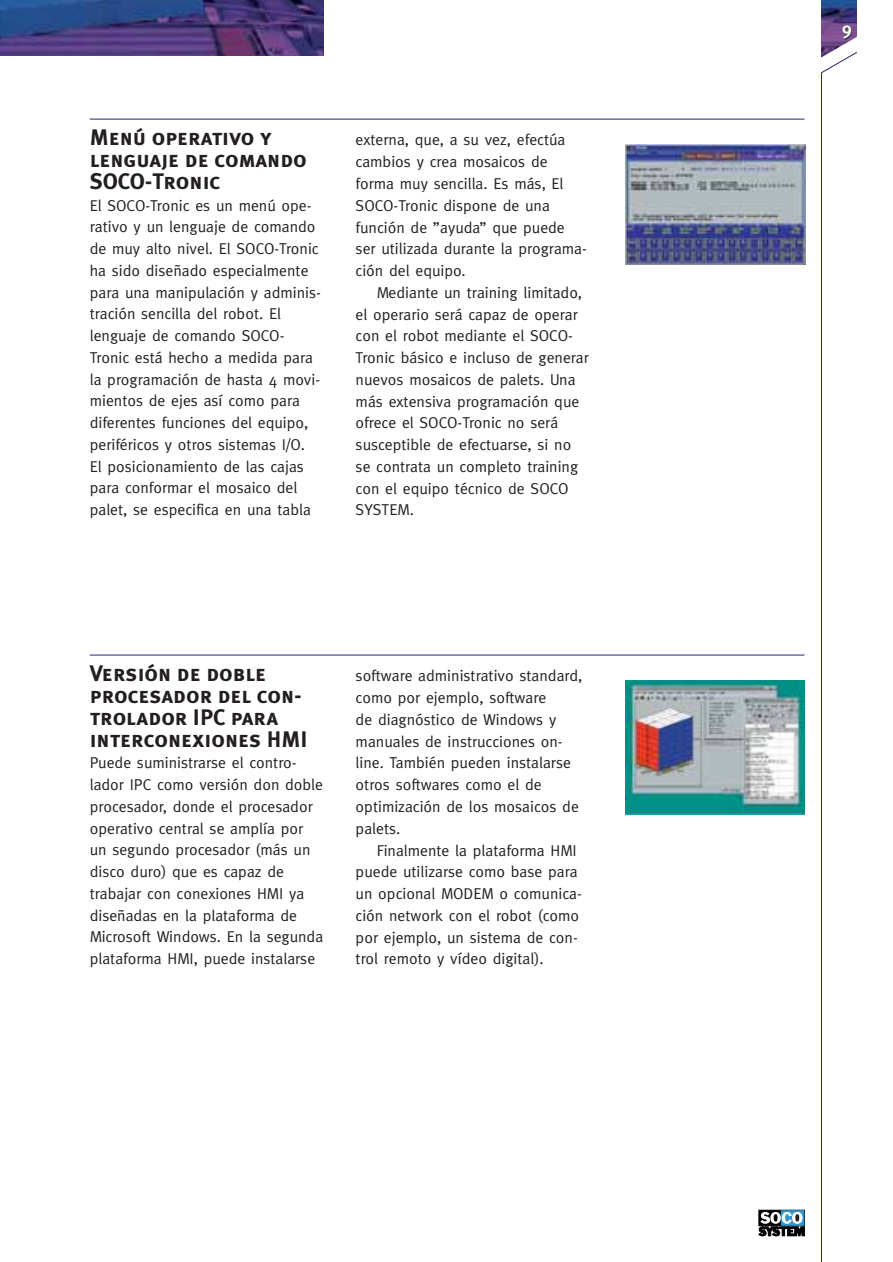
<style>
.page{position:relative;width:893px;height:1262px;background:#fff}
.page>*{position:absolute;margin:0;border:0;box-sizing:border-box;transform-origin:0 0}
.t1{font:22.5px/21.8px "Meta Plus Bold Caps";color:#231f1f}
.t2{font:700 18px "Meta";color:#fff}
.t3{font:15.75px/21.8px "Meta";color:#231f1f}
</style>
<div class="page">
<img style="left:821px;top:0;width:35px;height:33px">
<img style="left:1px;top:0;width:323px;height:55px">
<img style="left:625px;top:680px;width:179px;height:134px">
<img style="left:625px;top:145px;width:180px;height:120px">
<hr style="left:90px;top:654px;width:714px;height:1px;background:#25237a">
<hr style="left:821px;top:72px;width:1px;height:1189px;background:#25237a">
<svg style="left:821px;top:33px;width:36px;height:40px"></svg>
<hr style="left:90px;top:119px;width:714px;height:1px;background:#25237a">
<svg style="left:758px;top:1210px;width:46px;height:1px"></svg>
<div style="left:781px;top:1210px;width:22px;height:15px;background:#2b7dae"></div>
<svg style="left:758px;top:1211px;width:46px;height:24px"></svg>
<h1 class="t1" style="left:90px;top:127px;width:218px">Menú operativo y lenguaje de comando<br>SOCO-Tronic</h1>
<p class="t3" style="left:90px;top:196px;width:232px">El SOCO-Tronic es un menú ope&shy;rativo y un lenguaje de comando de muy alto nivel. El SOCO-Tronic ha sido diseñado especialmente para una manipulación y adminis&shy;tración sencilla del robot. El lenguaje de comando SOCO-<br>Tronic está hecho a medida para la programación de hasta 4 movi&shy;mientos de ejes así como para diferentes funciones del equipo, periféricos y otros sistemas I/O.<br>El posicionamiento de las cajas para conformar el mosaico del palet, se especifica en una tabla</p>
<p class="t3" style="left:355px;top:131px;width:233px">externa, que, a su vez, efectúa cambios y crea mosaicos de forma muy sencilla. Es más, El<br>SOCO-Tronic dispone de una función de ”ayuda” que puede ser utilizada durante la programa&shy;ción del equipo.</p>
<p class="t3" style="left:355px;top:283px;width:235px;text-indent:21px">Mediante un training limitado, el operario será capaz de operar con el robot mediante el SOCO-<br>Tronic básico e incluso de generar nuevos mosaicos de palets. Una más extensiva programación que ofrece el SOCO-Tronic no será susceptible de efectuarse, si no se contrata un completo training con el equipo técnico de SOCO<br>SYSTEM.</p>
<h1 class="t1" style="left:90px;top:662px;width:219px">Versión de doble procesador del con&shy;trolador IPC para interconexiones HMI</h1>
<p class="t3" style="left:90px;top:753px;width:235px">Puede suministrarse el contro&shy;lador IPC como versión don doble procesador, donde el procesador operativo central se amplía por un segundo procesador (más un disco duro) que es capaz de trabajar con conexiones HMI ya diseñadas en la plataforma de<br>Microsoft Windows. En la segunda plataforma HMI, puede instalarse</p>
<p class="t3" style="left:355px;top:667px;width:228px">software administrativo standard, como por ejemplo, software<br>de diagnóstico de Windows y manuales de instrucciones on&shy;line. También pueden instalarse otros softwares como el de optimización de los mosaicos de palets.</p>
<p class="t3" style="left:355px;top:841px;width:228px;text-indent:21px">Finalmente la plataforma HMI puede utilizarse como base para un opcional MODEM o comunica&shy;ción network con el robot (como por ejemplo, un sistema de con&shy;trol remoto y vídeo digital).</p>
<p class="t2" style="left:842px;top:23px;width:11px">9</p>
</div>
